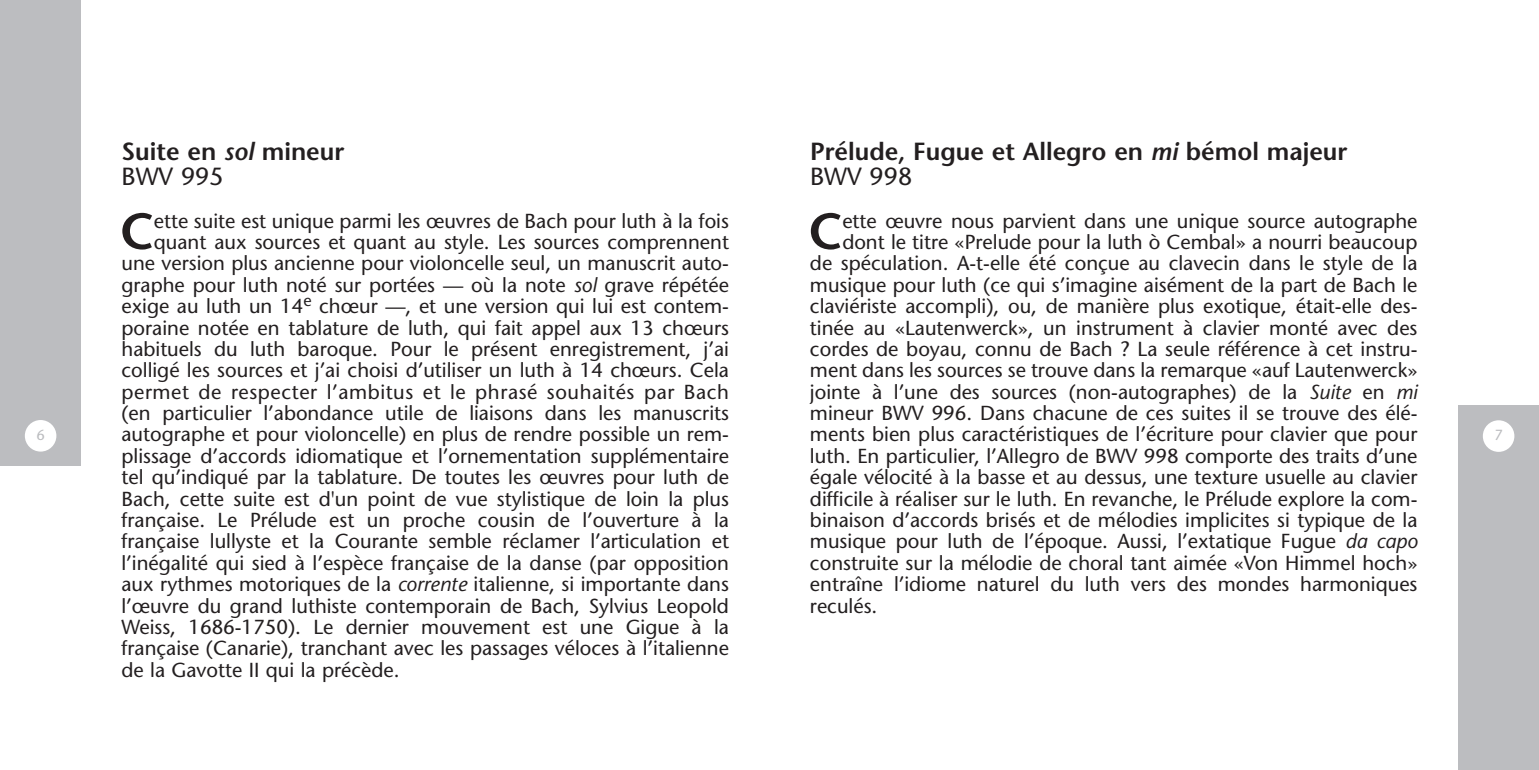
<style>
.page{position:relative;width:1539px;height:770px;background:#fff}
.page>*{position:absolute;margin:0;border:0;box-sizing:border-box;transform-origin:0 0}
.t1{font:600 50.62px "Stone Sans";color:#231f20}
.t2{font:600 24.75px/24.8px "Stone Sans";color:#231f20}
.t3{font:20.25px "Stone Sans";color:#231f20}
.t4{font:20.25px "Stone Sans";letter-spacing:.03em;color:#231f20}
.t5{font:14.62px "Stone Sans";color:#bcbdc0}
.s1{font-style:italic}
.s2{font-weight:400}
</style>
<div class="page">
<div style="left:1458px;top:405px;width:81px;height:365px;background:#bcbdc0"></div>
<div style="left:1483px;top:420px;width:31px;height:32px;background:#fff;border-radius:50%"></div>
<div style="left:0;top:0;width:81px;height:466px;background:#bcbdc0"></div>
<div style="left:25px;top:420px;width:31px;height:31px;background:#fff;border-radius:50%"></div>
<p class="t5" style="left:37px;top:429px;width:10px">6</p>
<p class="t2" style="left:121px;top:142px;width:224px">Suite en <span class="s1">sol</span> mineur<br><span class="s2">BWV 995</span></p>
<h1 class="t1" style="left:120px;top:212px;width:36px">C</h1>
<p class="t3" style="left:154px;top:213px;width:577px">ette suite est unique parmi les œuvres de Bach pour luth à la fois</p>
<p class="t3" style="left:154px;top:234px;width:577px">quant aux sources et quant au style. Les sources comprennent</p>
<p class="t3" style="left:121px;top:255px;width:609px">une version plus ancienne pour violoncelle seul, un manuscrit auto-</p>
<p class="t3" style="left:121px;top:277px;width:609px">graphe pour luth noté sur portées — où la note <span class="s1">sol</span> grave répétée</p>
<p class="t3" style="left:121px;top:298px;width:609px">exige au luth un 14<sup>e</sup> chœur —, et une version qui lui est contem-</p>
<p class="t3" style="left:122px;top:319px;width:609px">poraine notée en tablature de luth, qui fait appel aux 13 chœurs</p>
<p class="t3" style="left:122px;top:341px;width:609px">habituels du luth baroque. Pour le présent enregistrement, j’ai</p>
<p class="t3" style="left:122px;top:362px;width:609px">colligé les sources et j’ai choisi d’utiliser un luth à 14 chœurs. Cela</p>
<p class="t4" style="left:122px;top:384px;width:609px">permet de respecter l’ambitus et le phrasé souhaités par Bach</p>
<p class="t3" style="left:122px;top:405px;width:609px">(en particulier l’abondance utile de liaisons dans les manuscrits</p>
<p class="t3" style="left:122px;top:426px;width:609px">autographe et pour violoncelle) en plus de rendre possible un rem-</p>
<p class="t3" style="left:122px;top:448px;width:609px">plissage d’accords idiomatique et l’ornementation supplémentaire</p>
<p class="t3" style="left:122px;top:469px;width:609px">tel qu’indiqué par la tablature. De toutes les œuvres pour luth de</p>
<p class="t3" style="left:122px;top:490px;width:609px">Bach, cette suite est d'un point de vue stylistique de loin la plus</p>
<p class="t3" style="left:122px;top:512px;width:609px">française. Le Prélude est un proche cousin de l’ouverture à la</p>
<p class="t3" style="left:122px;top:533px;width:609px">française lullyste et la Courante semble réclamer l’articulation et</p>
<p class="t3" style="left:122px;top:555px;width:609px">l’inégalité qui sied à l’espèce française de la danse (par opposition</p>
<p class="t3" style="left:122px;top:576px;width:609px">aux rythmes motoriques de la <span class="s1">corrente</span> italienne, si importante dans</p>
<p class="t3" style="left:122px;top:597px;width:609px">l’œuvre du grand luthiste contemporain de Bach, Sylvius Leopold</p>
<p class="t3" style="left:122px;top:619px;width:609px">Weiss, 1686-1750). Le dernier mouvement est une Gigue à la</p>
<p class="t3" style="left:122px;top:640px;width:609px">française (Canarie), tranchant avec les passages véloces à l’italienne</p>
<p class="t3" style="left:122px;top:661px;width:280px">de la Gavotte II qui la précède.</p>
<p class="t2" style="left:810px;top:142px;width:539px">Prélude, Fugue et Allegro en <span class="s1">mi</span> bémol majeur<br><span class="s2">BWV 998</span></p>
<h1 class="t1" style="left:809px;top:212px;width:36px">C</h1>
<p class="t3" style="left:842px;top:213px;width:577px">ette œuvre nous parvient dans une unique source autographe</p>
<p class="t3" style="left:842px;top:234px;width:577px">dont le titre «Prelude pour la luth ò Cembal» a nourri beaucoup</p>
<p class="t3" style="left:810px;top:255px;width:609px">de spéculation. A-t-elle été conçue au clavecin dans le style de la</p>
<p class="t3" style="left:810px;top:277px;width:609px">musique pour luth (ce qui s’imagine aisément de la part de Bach le</p>
<p class="t3" style="left:810px;top:298px;width:609px">claviériste accompli), ou, de manière plus exotique, était-elle des-</p>
<p class="t3" style="left:810px;top:319px;width:609px">tinée au «Lautenwerck», un instrument à clavier monté avec des</p>
<p class="t3" style="left:810px;top:341px;width:609px">cordes de boyau, connu de Bach ? La seule référence à cet instru-</p>
<p class="t3" style="left:810px;top:362px;width:609px">ment dans les sources se trouve dans la remarque «auf Lautenwerck»</p>
<p class="t3" style="left:810px;top:384px;width:609px">jointe à l’une des sources (non-autographes) de la <span class="s1">Suite</span> en <span class="s1">mi</span></p>
<p class="t3" style="left:810px;top:405px;width:609px">mineur BWV 996. Dans chacune de ces suites il se trouve des élé-</p>
<p class="t3" style="left:810px;top:426px;width:609px">ments bien plus caractéristiques de l’écriture pour clavier que pour</p>
<p class="t3" style="left:810px;top:448px;width:609px">luth. En particulier, l’Allegro de BWV 998 comporte des traits d’une</p>
<p class="t3" style="left:810px;top:469px;width:609px">égale vélocité à la basse et au dessus, une texture usuelle au clavier</p>
<p class="t3" style="left:810px;top:490px;width:609px">difficile à réaliser sur le luth. En revanche, le Prélude explore la com-</p>
<p class="t3" style="left:810px;top:512px;width:609px">binaison d’accords brisés et de mélodies implicites si typique de la</p>
<p class="t3" style="left:810px;top:533px;width:609px">musique pour luth de l’époque. Aussi, l’extatique Fugue <span class="s1">da capo</span></p>
<p class="t3" style="left:810px;top:555px;width:609px">construite sur la mélodie de choral tant aimée «Von Himmel hoch»</p>
<p class="t3" style="left:810px;top:576px;width:609px">entraîne l’idiome naturel du luth vers des mondes harmoniques</p>
<p class="t3" style="left:810px;top:597px;width:69px">reculés.</p>
<p class="t5" style="left:1495px;top:429px;width:10px">7</p>
</div>
